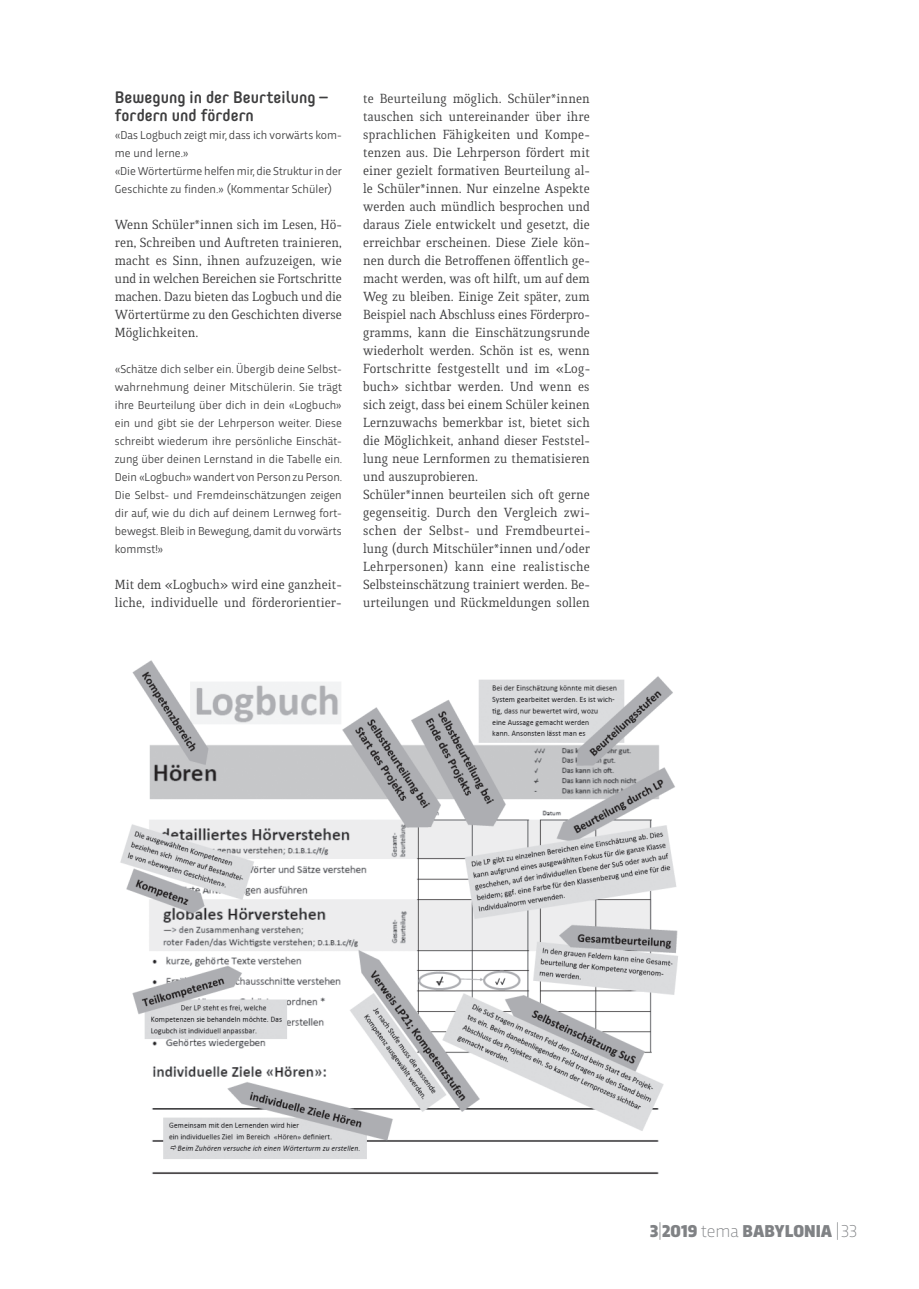
<style>
.page{position:relative;width:919px;height:1289px;background:#fff}
.page>*{position:absolute;margin:0;border:0;box-sizing:border-box;transform-origin:0 0}
.t1{font:900 18px "Trasandina";color:#808285}
.t2{font:500 16.5px/18px "Core Mellow 55";color:#3e3e3f}
.t3{font:14.25px/18px "Quiroga Serif Pro";color:#3e3e3f}
.t4{font:12px/18px "Trasandina";color:#3e3e3f}
.s1{font-weight:200}
</style>
<div class="page">
<img style="left:120px;top:660px;width:558px;height:514px">
<p class="t2" style="left:115px;top:87px;width:214px">Bewegung in der Beurteilung – fordern und fördern</p>
<p class="t4" style="left:115px;top:125px;width:229px">«Das Logbuch zeigt mir, dass ich vorwärts kom&shy;me und lerne.»<br>«Die Wörtertürme helfen mir, die Struktur in der Geschichte zu finden.» (Kommentar Schüler)</p>
<p class="t3" style="left:115px;top:215px;width:228px;text-align:justify">Wenn Schüler*innen sich im Lesen, Hö&shy;ren, Schreiben und Auftreten trainieren, macht es Sinn, ihnen aufzuzeigen, wie und in welchen Bereichen sie Fortschritte machen. Dazu bieten das Logbuch und die Wörtertürme zu den Geschichten diverse Möglichkeiten.</p>
<p class="t4" style="left:115px;top:359px;width:229px;text-align:justify">«Schätze dich selber ein. Übergib deine Selbst&shy;wahrnehmung deiner Mitschülerin. Sie trägt ihre Beurteilung über dich in dein «Logbuch» ein und gibt sie der Lehrperson weiter. Diese schreibt wiederum ihre persönliche Einschät&shy;zung über deinen Lernstand in die Tabelle ein.<br>Dein «Logbuch» wandert von Person zu Person.<br>Die Selbst- und Fremdeinschätzungen zeigen dir auf, wie du dich auf deinem Lernweg fort&shy;bewegst. Bleib in Bewegung, damit du vorwärts kommst!»</p>
<p class="t3" style="left:115px;top:575px;width:228px">Mit dem «Logbuch» wird eine ganzheit&shy;liche, individuelle und förderorientier-</p>
<p class="t3" style="left:363px;top:89px;width:228px">te Beurteilung möglich. Schüler*innen tauschen sich untereinander über ihre sprachlichen Fähigkeiten und Kompe&shy;tenzen aus. Die Lehrperson fördert mit einer gezielt formativen Beurteilung al&shy;le Schüler*innen. Nur einzelne Aspekte werden auch mündlich besprochen und daraus Ziele entwickelt und gesetzt, die erreichbar erscheinen. Diese Ziele kön&shy;nen durch die Betroffenen öffentlich ge&shy;macht werden, was oft hilft, um auf dem Weg zu bleiben. Einige Zeit später, zum Beispiel nach Abschluss eines Förderpro&shy;gramms, kann die Einschätzungsrunde wiederholt werden. Schön ist es, wenn Fortschritte festgestellt und im «Log&shy;buch» sichtbar werden. Und wenn es sich zeigt, dass bei einem Schüler keinen Lernzuwachs bemerkbar ist, bietet sich die Möglichkeit, anhand dieser Feststel&shy;lung neue Lernformen zu thematisieren und auszuprobieren.<br>Schüler*innen beurteilen sich oft gerne gegenseitig. Durch den Vergleich zwi&shy;schen der Selbst- und Fremdbeurtei&shy;lung (durch Mitschüler*innen und/oder Lehrpersonen) kann eine realistische Selbsteinschätzung trainiert werden. Be&shy;urteilungen und Rückmeldungen sollen</p>
<p class="t1" style="left:650px;top:1218px;width:209px">3<span class="s1">|</span>2019 <span class="s1">tema</span> BABYLONIA <span class="s1">| 33</span></p>
</div>
